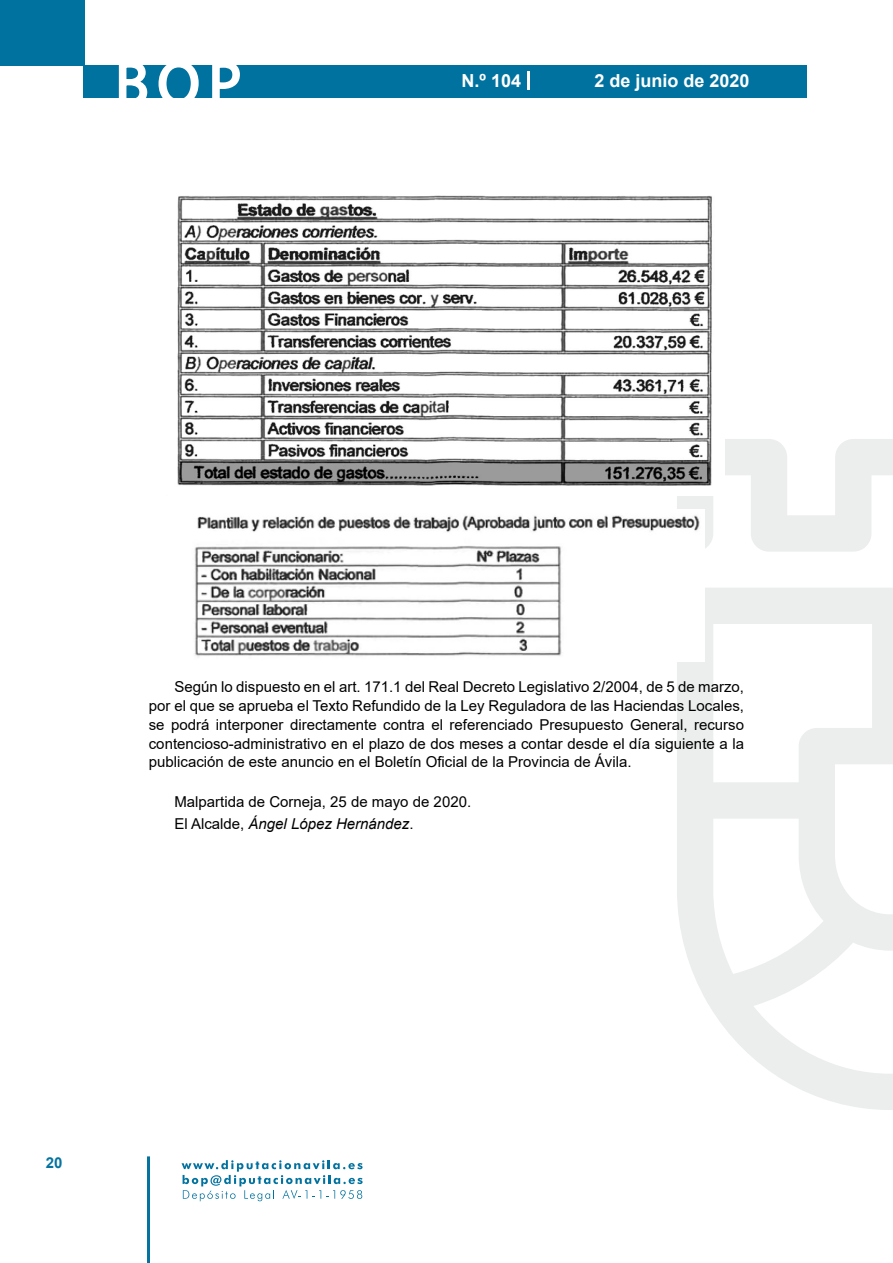
<style>
.page{position:relative;width:893px;height:1263px;background:#fff}
.page>*{position:absolute;margin:0;border:0;box-sizing:border-box;transform-origin:0 0}
.t1{font:500 61.5px "Avant Garde";color:#fff}
.t2{font:700 18px "Arial";color:#fff}
.t3{font:15px/18.8px "Arial";color:#000;text-align:justify}
.t4{font:700 15px "Arial";color:#04739f}
.s1{font-style:italic}
</style>
<div class="page">
<div style="left:0;top:0;width:85px;height:65px;background:#00729f"></div>
<div style="left:84px;top:65px;width:723px;height:33px;background:#00729f"></div>
<svg style="left:118px;top:65px;width:30px;height:33px"></svg>
<svg style="left:158px;top:65px;width:41px;height:33px"></svg>
<svg style="left:212px;top:65px;width:28px;height:33px"></svg>
<svg style="left:182px;top:1160px;width:181px;height:41px"></svg>
<hr style="left:147px;top:1156px;width:3px;height:107px;background:#04739f">
<svg style="left:528px;top:71px;width:2px;height:19px"></svg>
<svg style="left:677px;top:439px;width:216px;height:671px"></svg>
<img style="left:177px;top:195px;width:547px;height:300px">
<img style="left:194px;top:509px;width:511px;height:153px">
<h1 class="t1" style="left:115px;top:46px;width:128px">BOP</h1>
<p class="t2" style="left:462px;top:68px;width:61px">N.º 104</p>
<p class="t2" style="left:594px;top:68px;width:157px">2 de junio de 2020</p>
<p class="t3" style="left:149px;top:678px;width:597px;text-indent:26px">Según lo dispuesto en el art. 171.1 del Real Decreto Legislativo 2/2004, de 5 de marzo, por el que se aprueba el Texto Refundido de la Ley Reguladora de las Haciendas Locales, se podrá interponer directamente contra el referenciado Presupuesto General, recurso contencioso-administrativo en el plazo de dos meses a contar desde el día siguiente a la publicación de este anuncio en el Boletín Oficial de la Provincia de Ávila.</p>
<p class="t3" style="left:174px;top:790px;width:298px;line-height:22.2px">Malpartida de Corneja, 25 de mayo de 2020.<br>El Alcalde, <span class="s1">Ángel López Hernández</span>.</p>
<p class="t4" style="left:46px;top:1152px;width:18px">20</p>
</div>
